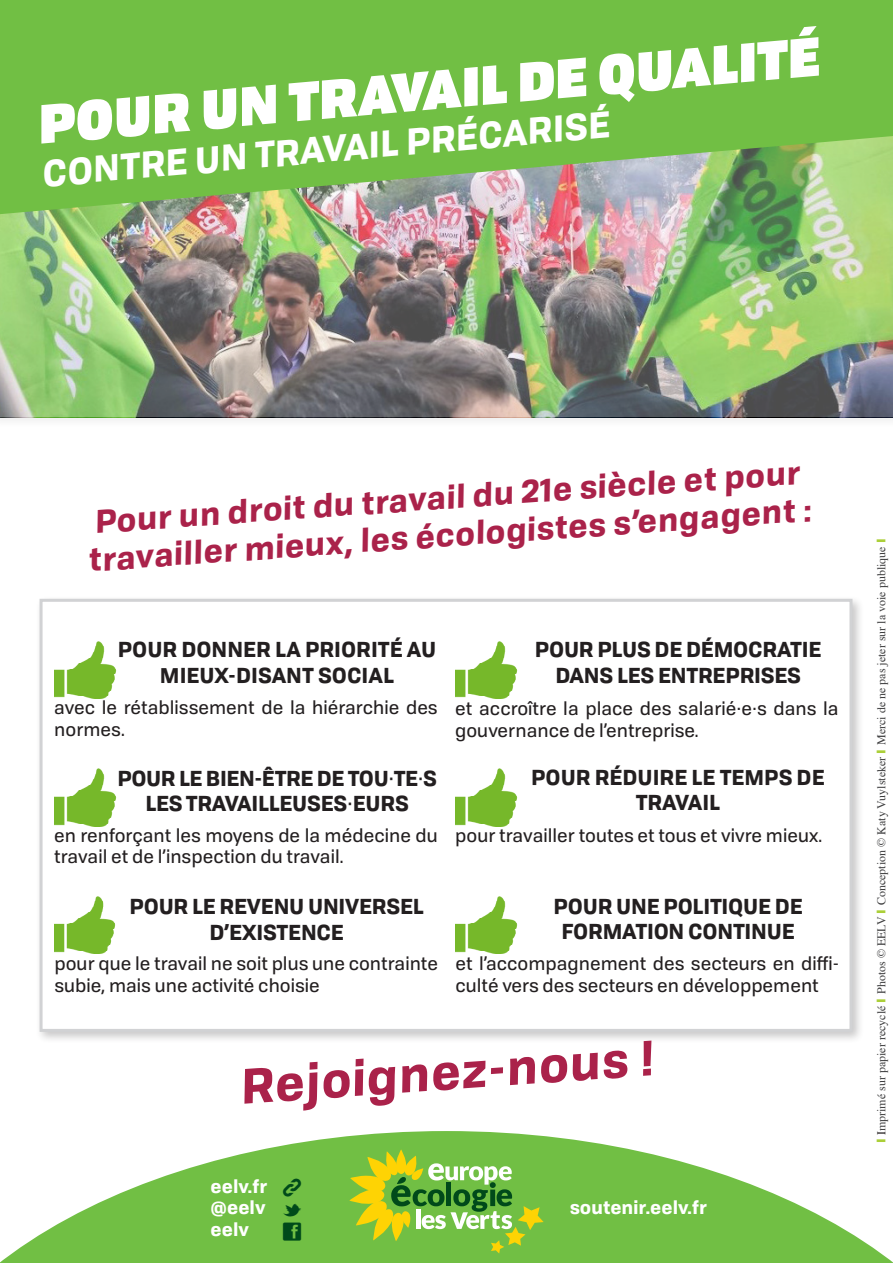
<style>
.page{position:relative;width:893px;height:1263px;background:#fff}
.page>*{position:absolute;margin:0;border:0;box-sizing:border-box;transform-origin:0 0}
.t1{font:900 52.5px "Tofino";color:#fff}
.t2{font:700 48px "Tofino";color:#aa224a}
.t3{font:700 36px "Tofino";color:#fff}
.t4{font:700 31.5px/37.8px "Tofino";color:#aa224a}
.t5{font:700 21px/25.2px "Tofino";letter-spacing:-.01em;color:#231f20;text-align:center}
.t6{font:18px/21.6px "Tofino";color:#231f20}
.t7{font:700 18px "Tofino";color:#fff}
.t8{font:12px "Times";color:#3e3e3f}
.s1{font-family:"Free Universal";font-weight:400}
.s2{font-family:"Free Universal"}
.s3{font-family:"Arial";font-weight:900;color:#abcf38}
.s4{color:#231f20}
</style>
<div class="page">
<div style="left:36px;top:595px;width:829px;height:449px;background:#231f20;opacity:.25"></div>
<div style="left:40px;top:599px;width:812px;height:433px;background:#fff;border:3px solid #d1d2d4"></div>
<div style="left:0;top:39px;width:893px;height:391px;background:#231f20;opacity:.25"></div>
<img style="left:0;top:214px;width:893px;height:203px">
<svg style="left:0;top:0;width:893px;height:214px;background:#7abc51"></svg>
<svg style="left:0;top:1131px;width:893px;height:132px;fill:#71bf44"></svg>
<svg style="left:349px;top:1149px;width:195px;height:104px;background:#89be44"></svg>
<img style="left:455px;top:641px;width:62px;height:58px">
<img style="left:55px;top:769px;width:61px;height:57px">
<img style="left:455px;top:896px;width:62px;height:58px">
<img style="left:55px;top:641px;width:61px;height:58px">
<img style="left:455px;top:769px;width:62px;height:57px">
<img style="left:54px;top:896px;width:62px;height:58px">
<svg style="left:283px;top:1179px;width:18px;height:18px"></svg>
<svg style="left:283px;top:1222px;width:18px;height:18px"></svg>
<svg style="left:283px;top:1204px;width:18px;height:12px"></svg>
<p class="t1" style="left:33px;top:78px;width:786px;rotate:-5deg">POUR UN TRAVAIL DE QUALITÉ</p>
<p class="t3" style="left:39px;top:144px;width:571px;rotate:-5deg">CONTRE UN TRAVAIL PRÉCARISÉ</p>
<p class="t4" style="left:84px;top:501px;width:726px;rotate:-4deg">Pour un droit du travail du 21e siècle et pour travailler mieux, les écologistes s’engagent :</p>
<p class="t5" style="left:118px;top:635px;width:320px">POUR DONNER LA PRIORITÉ AU<br>MIEUX-DISANT SOCIAL</p>
<p class="t6" style="left:54px;top:696px;width:385px">avec le rétablissement de la hiérarchie des normes.</p>
<p class="t5" style="left:117px;top:764px;width:321px">POUR LE BIEN-ÊTRE DE TOU<span class="s1">·</span>TE<span class="s1">·</span>S<br>LES TRAVAILLEUSES<span class="s1">·</span>EURS</p>
<p class="t6" style="left:54px;top:823px;width:385px">en renforçant les moyens de la médecine du travail et de l’inspection du travail.</p>
<p class="t5" style="left:535px;top:635px;width:288px">POUR PLUS DE DÉMOCRATIE<br>DANS LES ENTREPRISES</p>
<p class="t6" style="left:455px;top:697px;width:385px">et accroître la place des salarié<span class="s2">·</span>e<span class="s2">·</span>s dans la gouvernance de l’entreprise.</p>
<p class="t5" style="left:531px;top:763px;width:295px">POUR RÉDUIRE LE TEMPS DE<br>TRAVAIL</p>
<p class="t6" style="left:455px;top:823px;width:368px">pour travailler toutes et tous et vivre mieux.</p>
<p class="t5" style="left:130px;top:892px;width:296px;line-height:26.1px">POUR LE REVENU UNIVERSEL<br>D’EXISTENCE</p>
<p class="t5" style="left:554px;top:892px;width:251px">POUR UNE POLITIQUE DE<br>FORMATION CONTINUE</p>
<p class="t6" style="left:55px;top:952px;width:385px">pour que le travail ne soit plus une contrainte subie, mais une activité choisie</p>
<p class="t6" style="left:455px;top:952px;width:385px">et l’accompagnement des secteurs en diffi&shy;culté vers des secteurs en développement</p>
<p class="t2" style="left:237px;top:1047px;width:416px;rotate:-4deg">Rejoignez-nous !</p>
<p class="t7" style="left:211px;top:1171px;width:58px">eelv.fr</p>
<p class="t7" style="left:211px;top:1193px;width:56px">@eelv</p>
<p class="t7" style="left:211px;top:1214px;width:40px">eelv</p>
<p class="t7" style="left:570px;top:1193px;width:139px">soutenir.eelv.fr</p>
<p class="t8" style="left:870px;top:1143px;width:606px;rotate:-90deg"><span class="s3">I</span> <span class="s4">I</span>mprimé sur papier recyclé <span class="s3">I</span> Photos © EELV <span class="s3">I</span> Conception © Katy Vuylsteker <span class="s3">I</span> Merci de ne pas jeter sur la voie publique <span class="s3">I</span></p>
</div>
